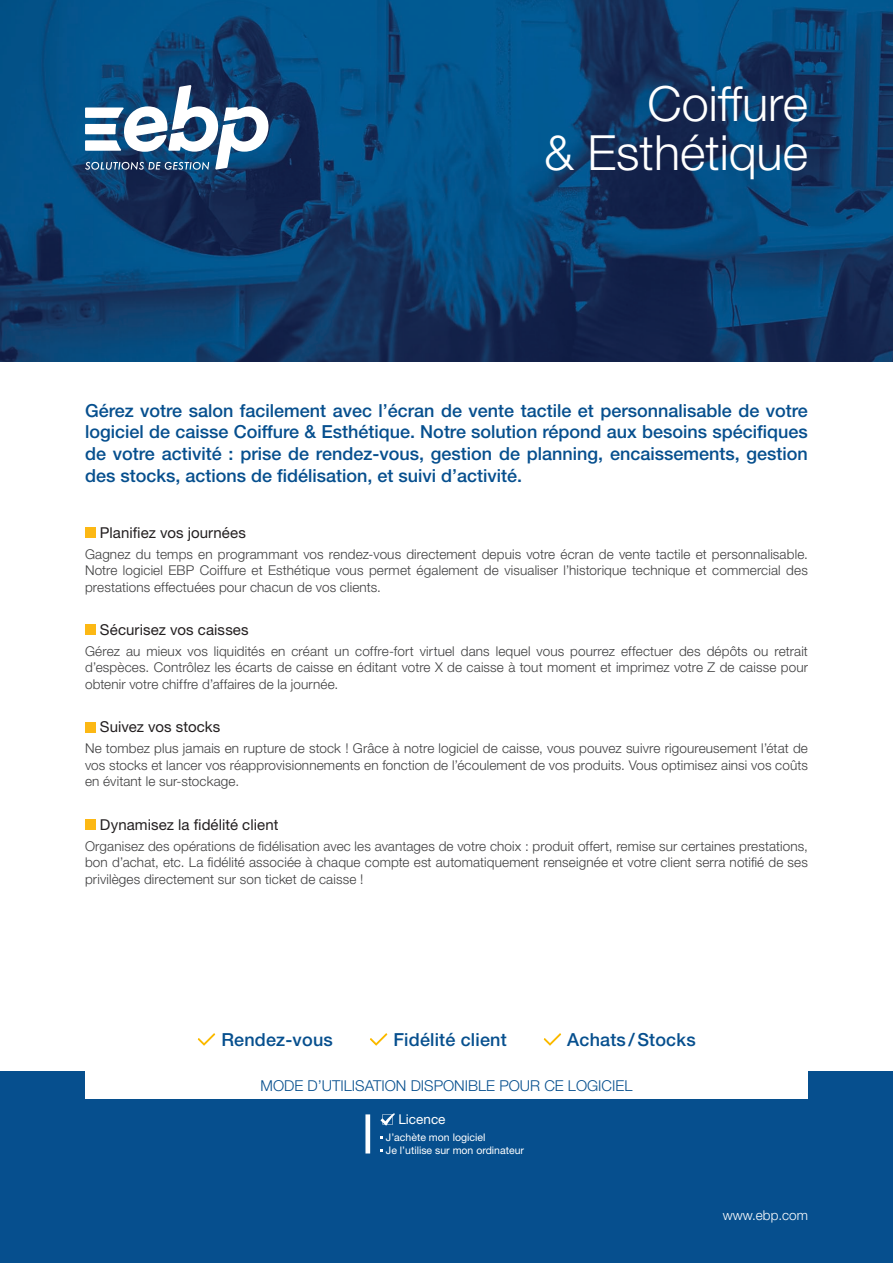
<style>
.page{position:relative;width:893px;height:1263px;background:#fff}
.page>*{position:absolute;margin:0;border:0;box-sizing:border-box;transform-origin:0 0}
.Titre-PF-2Lignes-_1e{font:300 48.6px/48.6px "Helvetica Neue LT Std";color:#fff;text-align:right}
.Texte-Description-_1{font:500 18px/21.6px "Helvetica Neue LT Std";color:#064f8e;text-align:justify}
.Texte-Réassurance-_1{font:500 18px "Helvetica Neue LT Std";letter-spacing:.01em;color:#064f8e}
.Titre-Point_Cles-_1e{font:15px "Helvetica Neue LT Std";letter-spacing:.005em;color:#231f20}
.t1{font:300 15px "Helvetica Neue LT Std";color:#064f8e}
.Texte-Point_Cles-_1e{font:300 13.5px/16.5px "Helvetica Neue LT Std";letter-spacing:.01em;color:#3e3e3f;text-align:justify}
.t2{font:300 13.5px "Helvetica Neue LT Std";color:#fff}
.t3{font:13.5px "Helvetica Neue LT Std";color:#fff}
.t4{font:10.5px "Helvetica Neue LT Std";color:#fff}
</style>
<div class="page">
<img style="left:0;top:0;width:893px;height:361px">
<div style="left:0;top:1071px;width:893px;height:192px;background:#064f8e"></div>
<div style="left:85px;top:1071px;width:723px;height:28px;background:#fff"></div>
<div style="left:365px;top:1114px;width:5px;height:39px;background:#fff"></div>
<svg style="left:381px;top:1113px;width:14px;height:13px"></svg>
<svg style="left:85px;top:85px;width:183px;height:85px"></svg>
<div style="left:85px;top:527px;width:11px;height:11px;background:#fcb814"></div>
<div style="left:85px;top:624px;width:11px;height:11px;background:#fcb814"></div>
<div style="left:85px;top:722px;width:11px;height:10px;background:#fcb814"></div>
<div style="left:85px;top:819px;width:11px;height:11px;background:#fcb814"></div>
<svg style="left:198px;top:1033px;width:18px;height:12px"></svg>
<svg style="left:370px;top:1033px;width:18px;height:12px"></svg>
<svg style="left:544px;top:1033px;width:17px;height:12px"></svg>
<p class="Titre-PF-2Lignes-_1e" style="left:544px;top:79px;width:265px">Coiffure<br>&amp; Esthétique</p>
<p class="Texte-Description-_1" style="left:85px;top:399px;width:724px">Gérez votre salon facilement avec l’écran de vente tactile et personnalisable de votre logiciel de caisse Coiffure &amp; Esthétique. Notre solution répond aux besoins spécifiques de votre activité : prise de rendez-vous, gestion de planning, encaissements, gestion des stocks, actions de fidélisation, et suivi d’activité.</p>
<p class="Titre-Point_Cles-_1e" style="left:100px;top:524px;width:147px">Planifiez vos journées</p>
<p class="Texte-Point_Cles-_1e" style="left:85px;top:545px;width:724px">Gagnez du temps en programmant vos rendez-vous directement depuis votre écran de vente tactile et personnalisable.<br>Notre logiciel EBP Coiffure et Esthétique vous permet également de visualiser l’historique technique et commercial des prestations effectuées pour chacun de vos clients.</p>
<p class="Titre-Point_Cles-_1e" style="left:100px;top:621px;width:150px">Sécurisez vos caisses</p>
<p class="Texte-Point_Cles-_1e" style="left:85px;top:643px;width:724px">Gérez au mieux vos liquidités en créant un coffre-fort virtuel dans lequel vous pourrez effectuer des dépôts ou retrait d’espèces. Contrôlez les écarts de caisse en éditant votre X de caisse à tout moment et imprimez votre Z de caisse pour obtenir votre chiffre d’affaires de la journée.</p>
<p class="Titre-Point_Cles-_1e" style="left:100px;top:718px;width:122px">Suivez vos stocks</p>
<p class="Texte-Point_Cles-_1e" style="left:85px;top:740px;width:724px">Ne tombez plus jamais en rupture de stock ! Grâce à notre logiciel de caisse, vous pouvez suivre rigoureusement l’état de vos stocks et lancer vos réapprovisionnements en fonction de l’écoulement de vos produits. Vous optimisez ainsi vos coûts en évitant le sur-stockage.</p>
<p class="Titre-Point_Cles-_1e" style="left:100px;top:815px;width:180px">Dynamisez la fidélité client</p>
<p class="Texte-Point_Cles-_1e" style="left:85px;top:837px;width:724px">Organisez des opérations de fidélisation avec les avantages de votre choix : produit offert, remise sur certaines prestations, bon d’achat, etc. La fidélité associée à chaque compte est automatiquement renseignée et votre client serra notifié de ses privilèges directement sur son ticket de caisse !</p>
<p class="Texte-Réassurance-_1" style="left:221px;top:1029px;width:113px">Rendez-vous</p>
<p class="Texte-Réassurance-_1" style="left:393px;top:1029px;width:115px">Fidélité client</p>
<p class="Texte-Réassurance-_1" style="left:567px;top:1029px;width:130px">Achats /Stocks</p>
<p class="t1" style="left:261px;top:1076px;width:373px">MODE D’UTILISATION DISPONIBLE POUR CE LOGICIEL</p>
<p class="t3" style="left:398px;top:1111px;width:49px">Licence</p>
<p class="t4" style="left:386px;top:1131px;width:101px">J’achète mon logiciel</p>
<p class="t4" style="left:386px;top:1143px;width:140px">Je l’utilise sur mon ordinateur</p>
<p class="t2" style="left:723px;top:1207px;width:87px">www.ebp.com</p>
</div>
